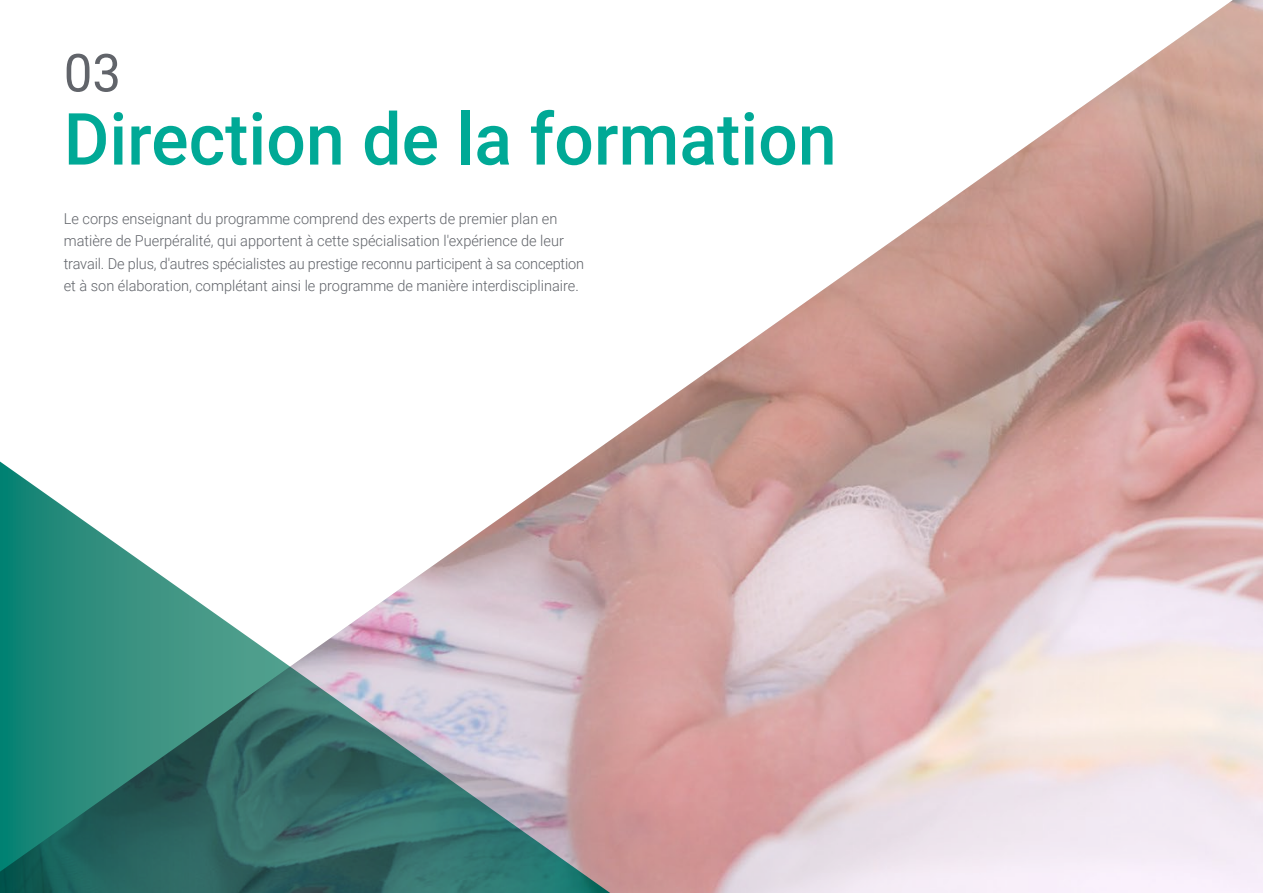
<style>
.page{position:relative;width:1263px;height:893px;background:#fff}
.page>*{position:absolute;margin:0;border:0;box-sizing:border-box;transform-origin:0 0}
.t1{font:500 72px "Roboto";color:#00a996}
.t2{font:52.5px "Roboto";color:#61646a}
.t3{font:300 15px/22.5px "Roboto";color:#61646a}
</style>
<div class="page">
<img style="left:602px;top:0;width:661px;height:893px">
<svg style="left:0;top:446px;width:640px;height:447px"></svg>
<h2 class="t2" style="left:64px;top:36px;width:59px">03</h2>
<h1 class="t1" style="left:64px;top:89px;width:774px">Direction de la formation</h1>
<p class="t3" style="left:64px;top:207px;width:522px">Le corps enseignant du programme comprend des experts de premier plan en matière de Puerpéralité, qui apportent à cette spécialisation l'expérience de leur travail. De plus, d'autres spécialistes au prestige reconnu participent à sa conception et à son élaboration, complétant ainsi le programme de manière interdisciplinaire.</p>
</div>
